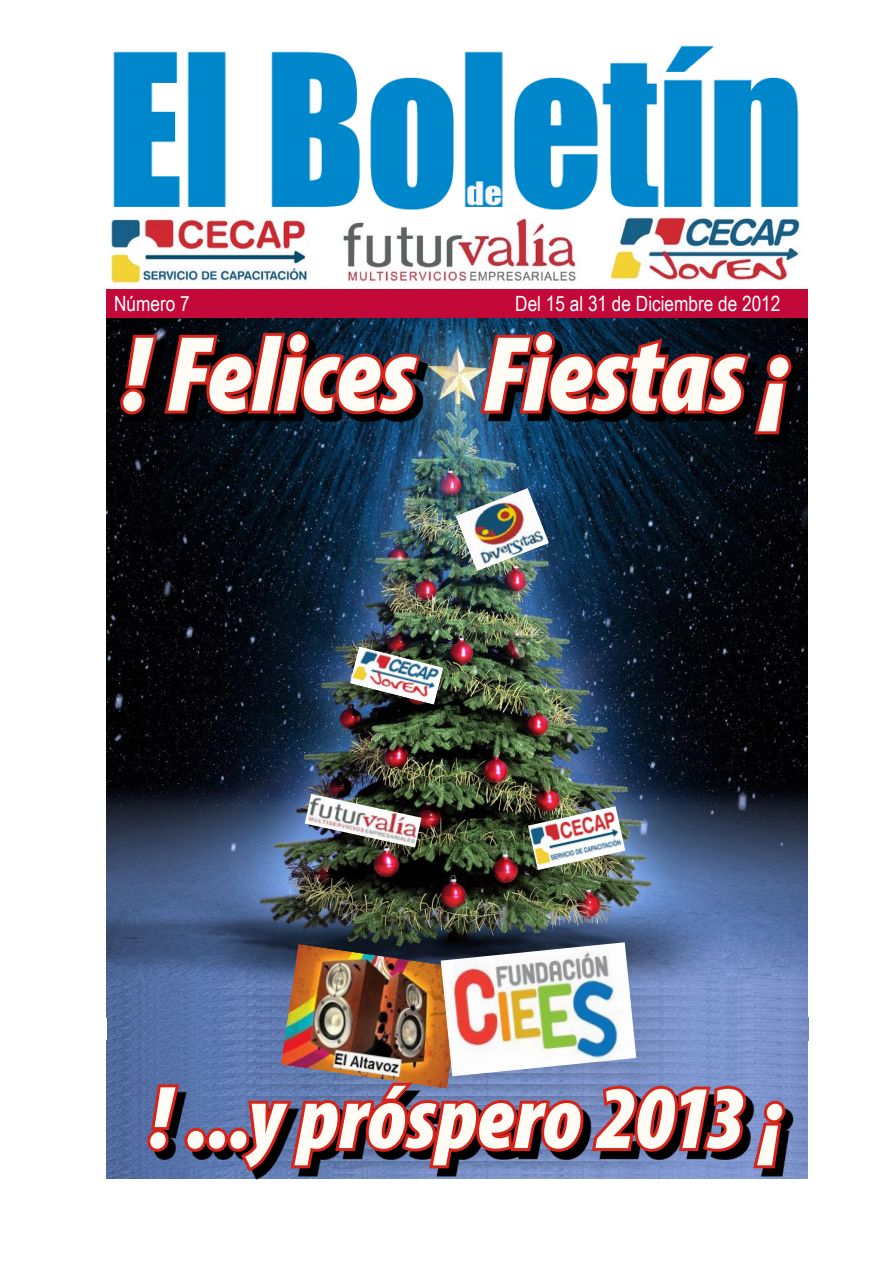
<style>
.page{position:relative;width:893px;height:1263px;background:#fff}
.page>*{position:absolute;margin:0;border:0;box-sizing:border-box;transform-origin:0 0}
.t1{font:italic 900 condensed 108px "Myriad Pro";color:#fffcf5}
.t2{font:italic 900 condensed 90px "Myriad Pro";letter-spacing:-.005em;color:#fffcf5}
.t3{font:21px "Arial Narrow";color:#fff}
</style>
<div class="page">
<img style="left:106px;top:987px;width:702px;height:118px">
<img style="left:105px;top:219px;width:203px;height:66px">
<img style="left:343px;top:218px;width:236px;height:65px">
<img style="left:610px;top:216px;width:190px;height:65px">
<img style="left:113px;top:45px;width:686px;height:165px">
<div style="left:106px;top:289px;width:702px;height:32px;background:#c3093a"></div>
<div style="left:0;top:567px;width:270px;height:427px;background:#fff"></div>
<img style="left:106px;top:513px;width:702px;height:474px">
<img style="left:106px;top:318px;width:702px;height:195px">
<svg style="left:117px;top:328px;width:307px;height:90px;background:#4f1618"></svg>
<svg style="left:477px;top:328px;width:317px;height:110px;background:#431b22"></svg>
<img style="left:456px;top:486px;width:93px;height:85px">
<img style="left:528px;top:806px;width:97px;height:64px">
<img style="left:305px;top:794px;width:117px;height:53px">
<img style="left:106px;top:1161px;width:16px;height:11px">
<img style="left:281px;top:944px;width:160px;height:93px">
<img style="left:441px;top:942px;width:195px;height:95px">
<img style="left:122px;top:1037px;width:687px;height:143px">
<svg style="left:144px;top:1081px;width:39px;height:74px;background:#68394c"></svg>
<div style="left:185px;top:1128px;width:22px;height:24px;border:6px solid #d7241b;border-radius:50%"></div>
<div style="left:206px;top:1128px;width:22px;height:24px;border:6px solid #d7241b;border-radius:50%"></div>
<div style="left:227px;top:1128px;width:22px;height:24px;border:6px solid #d7241b;border-radius:50%"></div>
<svg style="left:237px;top:1077px;width:551px;height:98px;background:#76475b"></svg>
<img style="left:350px;top:646px;width:93px;height:59px">
<p class="t3" style="left:114px;top:288px;width:77px">Número 7</p>
<p class="t3" style="left:515px;top:288px;width:267px">Del 15 al 31 de Diciembre de 2012</p>
<h1 class="t1" style="left:122px;top:306px;width:669px">! Felices Fiestas ¡</h1>
<h2 class="t2" style="left:149px;top:1060px;width:635px">! ...y próspero 2013 ¡</h2>
</div>
